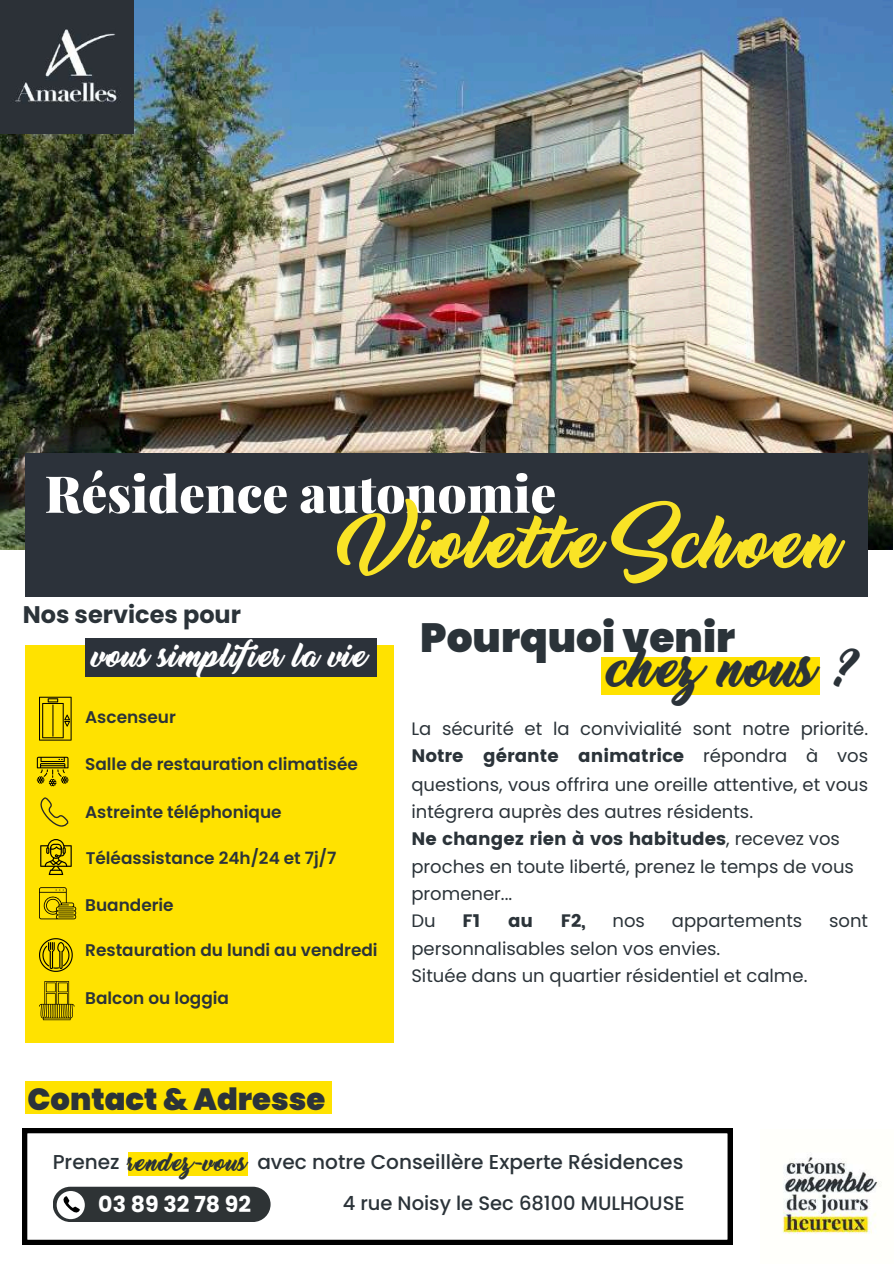
<style>
.page{position:relative;width:894px;height:1264px;background:#fff}
.page>*{position:absolute;margin:0;border:0;box-sizing:border-box;transform-origin:0 0}
.t1{font:58.5px "Thinking Of Betty";color:#f9e326}
.t2{font:900 51px "Playfair Display";color:#fff}
.t3{font:44.85px "Thinking Of Betty";color:#2b3339}
.t4{font:900 40.8px "Poppins";color:#2b3339}
.t5{font:900 30.6px "Poppins";color:#2b3339}
.t6{font:27px "Thinking Of Betty";color:#fff}
.t7{font:700 24px "Poppins";color:#2b3339}
.t8{font:700 22.05px "Poppins";color:#fff}
.t9{font:500 20.1px "Poppins";color:#2b3339}
.t10{font:500 19.5px "Poppins";color:#2b3339}
.t11{font:18px/27.3px "Poppins";color:#2b3339}
.t12{font:18px "Poppins";color:#2b3339}
.t13{font:600 16.95px "Poppins";color:#2b3339}
.s1{font-style:inherit}
.s2{font-family:"Thinking Of Betty";font-weight:400}
</style>
<div class="page">
<img style="left:0;top:0;width:892px;height:549px">
<div style="left:25px;top:645px;width:369px;height:397px;background:#ffe200"></div>
<div style="left:25px;top:453px;width:842px;height:143px;background:#2c323a"></div>
<img style="left:782px;top:1157px;width:100px;height:77px">
<img style="left:0;top:0;width:134px;height:134px">
<div style="left:85px;top:638px;width:291px;height:38px;background:#2c323a"></div>
<div style="left:600px;top:657px;width:219px;height:37px;background:#ffe200"></div>
<div style="left:25px;top:1081px;width:306px;height:32px;background:#ffe200"></div>
<svg style="left:23px;top:1128px;width:708px;height:116px"></svg>
<div style="left:128px;top:1152px;width:119px;height:23px;background:#ffe200"></div>
<div style="left:53px;top:1186px;width:217px;height:35px;background:#2e3335;border-radius:18px"></div>
<div style="left:57px;top:1190px;width:28px;height:29px;background:#fff;border-radius:50%"></div>
<svg style="left:63px;top:1196px;width:17px;height:17px"></svg>
<svg style="left:37px;top:756px;width:32px;height:30px"></svg>
<svg style="left:39px;top:887px;width:38px;height:32px"></svg>
<svg style="left:39px;top:981px;width:35px;height:39px"></svg>
<svg style="left:39px;top:696px;width:33px;height:44px"></svg>
<svg style="left:40px;top:797px;width:29px;height:29px"></svg>
<svg style="left:40px;top:839px;width:32px;height:36px"></svg>
<svg style="left:39px;top:938px;width:34px;height:33px"></svg>
<h2 class="t2" style="left:45px;top:457px;width:513px">Résidence autonomie</h2>
<h1 class="t1" style="left:359px;top:524px;width:483px">Violette Schoen</h1>
<h3 class="t7" style="left:23px;top:598px;width:220px">Nos services pour</h3>
<h3 class="t6" style="left:93px;top:646px;width:277px">vous simplifier la vie</h3>
<p class="t13" style="left:85px;top:705px;width:92px">Ascenseur</p>
<p class="t13" style="left:85px;top:751px;width:274px">Salle de restauration climatisée</p>
<p class="t13" style="left:85px;top:799px;width:198px">Astreinte téléphonique</p>
<p class="t13" style="left:86px;top:846px;width:252px">Téléassistance 24h/24 et 7j/7</p>
<p class="t13" style="left:85px;top:893px;width:90px">Buanderie</p>
<p class="t13" style="left:85px;top:938px;width:294px">Restauration du lundi au vendredi</p>
<p class="t13" style="left:85px;top:986px;width:145px">Balcon ou loggia</p>
<h3 class="t5" style="left:28px;top:1077px;width:299px">Contact &amp; Adresse</h3>
<h3 class="t4" style="left:420px;top:609px;width:316px">Pourquoi venir</h3>
<h3 class="t3" style="left:610px;top:653px;width:249px">chez nous ?</h3>
<p class="t11" style="left:411px;top:715px;width:458px">La sécurité et la convivialité sont notre priorité.<br><span class="s1">Notre gérante animatrice</span> répondra à vos questions, vous offrira une oreille attentive, et vous intégrera auprès des autres résidents.<br><span class="s1">Ne changez rien à vos habitudes</span>, recevez vos proches en toute liberté, prenez le temps de vous promener...<br>Du</p>
<p class="t12" style="left:462px;top:910px;width:19px">F1</p>
<p class="t12" style="left:508px;top:910px;width:27px">au</p>
<p class="t12" style="left:560px;top:910px;width:26px">F2,</p>
<p class="t11" style="left:612px;top:906px;width:34px">nos</p>
<p class="t11" style="left:671px;top:906px;width:132px">appartements</p>
<p class="t11" style="left:829px;top:906px;width:40px">sont</p>
<p class="t11" style="left:411px;top:935px;width:397px">personnalisables selon vos envies.<br>Située dans un quartier résidentiel et calme.</p>
<p class="t9" style="left:53px;top:1148px;width:632px">Prenez <span class="s2">rendez-vous</span> avec notre Conseillère Experte Résidences</p>
<p class="t8" style="left:98px;top:1188px;width:154px">03 89 32 78 92</p>
<p class="t10" style="left:342px;top:1189px;width:343px">4 rue Noisy le Sec 68100 MULHOUSE</p>
</div>
